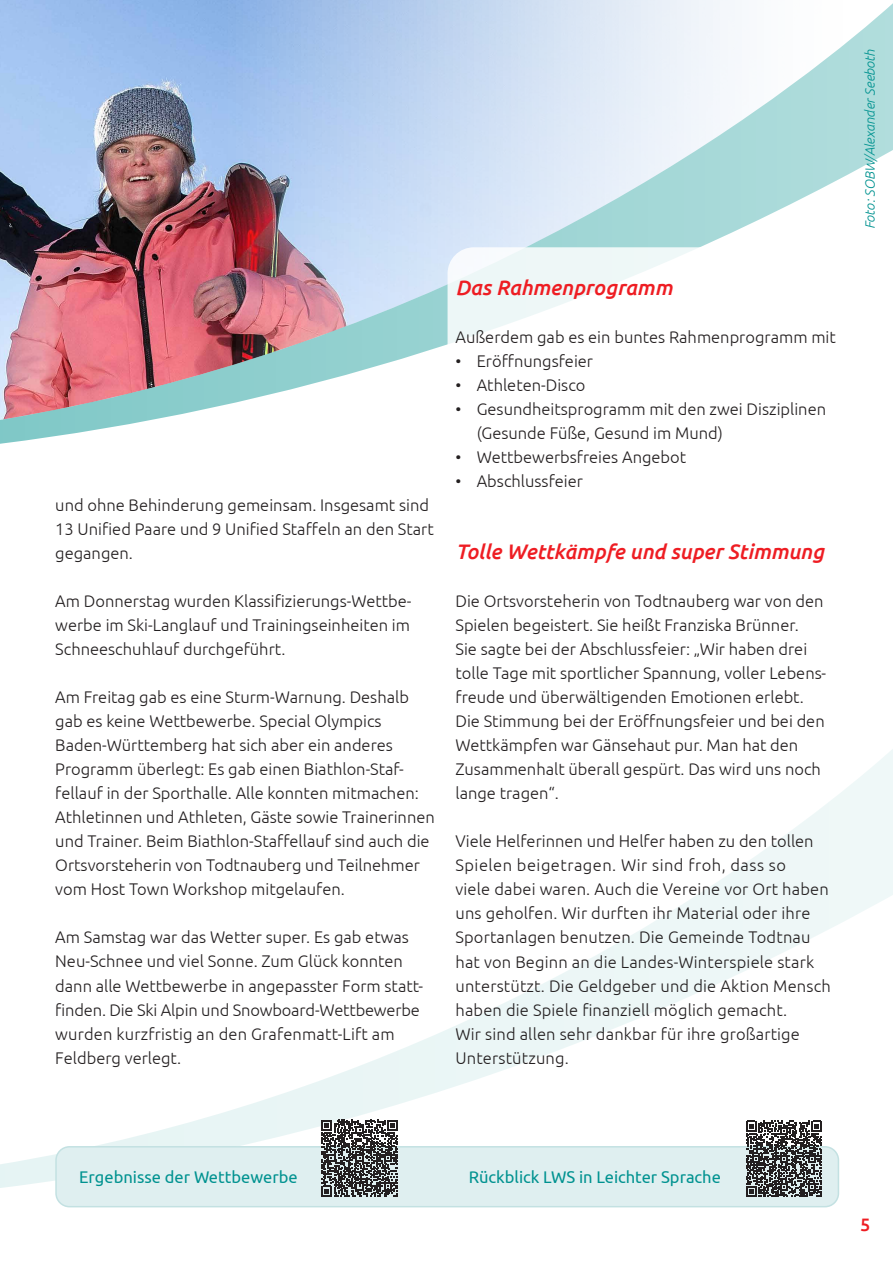
<style>
.page{position:relative;width:893px;height:1263px;background:#fff}
.page>*{position:absolute;margin:0;border:0;box-sizing:border-box;transform-origin:0 0}
.t1{font:italic 500 21px "Ubuntu";color:#ee1d23}
.t2{font:500 18px "Ubuntu";color:#ee1d23}
.t3{font:300 16.5px/24px "Ubuntu";color:#231f20}
.t4{font:16.5px "Ubuntu";color:#009290}
.t5{font:italic 300 13.5px "Ubuntu";color:#009290}
</style>
<div class="page">
<svg style="left:0;top:0;width:735px;height:3px;background:#b2cced"></svg>
<img style="left:0;top:3px;width:893px;height:441px">
<svg style="left:0;top:749px;width:893px;height:459px"></svg>
<div style="left:448px;top:247px;width:399px;height:514px;background:#fff;border-radius:26px"></div>
<div style="left:56px;top:1147px;width:782px;height:60px;background:#dfeff0;border-radius:13px"></div>
<div style="left:55px;top:1146px;width:784px;height:61px;border:2px solid #c3e1e2;border-radius:13px"></div>
<svg style="left:746px;top:1121px;width:76px;height:76px"></svg>
<svg style="left:321px;top:1120px;width:77px;height:76px"></svg>
<p class="t3" style="left:55px;top:493px;width:380px">und ohne Behinderung gemeinsam. Insgesamt sind<br>13 Unified Paare und 9 Unified Staffeln an den Start gegangen.</p>
<p class="t3" style="left:55px;top:589px;width:358px;text-align:justify">Am Donnerstag wurden Klassifizierungs-Wettbe&shy;werbe im Ski-Langlauf und Trainingseinheiten im Schneeschuhlauf durchgeführt.</p>
<p class="t3" style="left:55px;top:685px;width:381px">Am Freitag gab es eine Sturm-Warnung. Deshalb gab es keine Wettbewerbe. Special Olympics Baden-Württemberg hat sich aber ein anderes Programm überlegt: Es gab einen Biathlon-Staf&shy;fellauf in der Sporthalle. Alle konnten mitmachen:<br>Athletinnen und Athleten, Gäste sowie Trainerinnen und Trainer. Beim Biathlon-Staffellauf sind auch die Ortsvorsteherin von Todtnauberg und Teilnehmer vom Host Town Workshop mitgelaufen.</p>
<p class="t3" style="left:55px;top:925px;width:369px">Am Samstag war das Wetter super. Es gab etwas Neu-Schnee und viel Sonne. Zum Glück konnten dann alle Wettbewerbe in angepasster Form statt&shy;finden. Die Ski Alpin und Snowboard-Wettbewerbe wurden kurzfristig an den Grafenmatt-Lift am Feldberg verlegt.</p>
<p class="t1" style="left:455px;top:275px;width:218px">Das Rahmenprogramm</p>
<p class="t3" style="left:455px;top:325px;width:382px">Außerdem gab es ein buntes Rahmenprogramm mit</p>
<p class="t3" style="left:455px;top:349px;width:139px">• Eröffnungsfeier</p>
<p class="t3" style="left:455px;top:373px;width:132px">• Athleten-Disco</p>
<p class="t3" style="left:477px;top:397px;width:351px;text-indent:-21px">• Gesundheitsprogramm mit den zwei Disziplinen (Gesunde Füße, Gesund im Mund)</p>
<p class="t3" style="left:455px;top:445px;width:232px">• Wettbewerbsfreies Angebot</p>
<p class="t3" style="left:455px;top:469px;width:129px">• Abschlussfeier</p>
<p class="t1" style="left:455px;top:539px;width:370px">Tolle Wettkämpfe und super Stimmung</p>
<p class="t3" style="left:455px;top:589px;width:372px">Die Ortsvorsteherin von Todtnauberg war von den Spielen begeistert. Sie heißt Franziska Brünner.<br>Sie sagte bei der Abschlussfeier: „Wir haben drei tolle Tage mit sportlicher Spannung, voller Lebens&shy;freude und überwältigenden Emotionen erlebt.<br>Die Stimmung bei der Eröffnungsfeier und bei den Wettkämpfen war Gänsehaut pur. Man hat den Zusammenhalt überall gespürt. Das wird uns noch lange tragen“.</p>
<p class="t3" style="left:455px;top:829px;width:377px">Viele Helferinnen und Helfer haben zu den tollen Spielen beigetragen. Wir sind froh, dass so<br>viele dabei waren. Auch die Vereine vor Ort haben uns geholfen. Wir durften ihr Material oder ihre Sportanlagen benutzen. Die Gemeinde Todtnau hat von Beginn an die Landes-Winterspiele stark unterstützt. Die Geldgeber und die Aktion Mensch haben die Spiele finanziell möglich gemacht.<br>Wir sind allen sehr dankbar für ihre großartige Unterstützung.</p>
<p class="t5" style="left:862px;top:229px;width:182px;rotate:-90deg">Foto: SOBW/Alexander Seeboth</p>
<p class="t4" style="left:79px;top:1168px;width:220px">Ergebnisse der Wettbewerbe</p>
<p class="t4" style="left:469px;top:1168px;width:254px">Rückblick LWS in Leichter Sprache</p>
<p class="t2" style="left:860px;top:1213px;width:12px">5</p>
</div>
